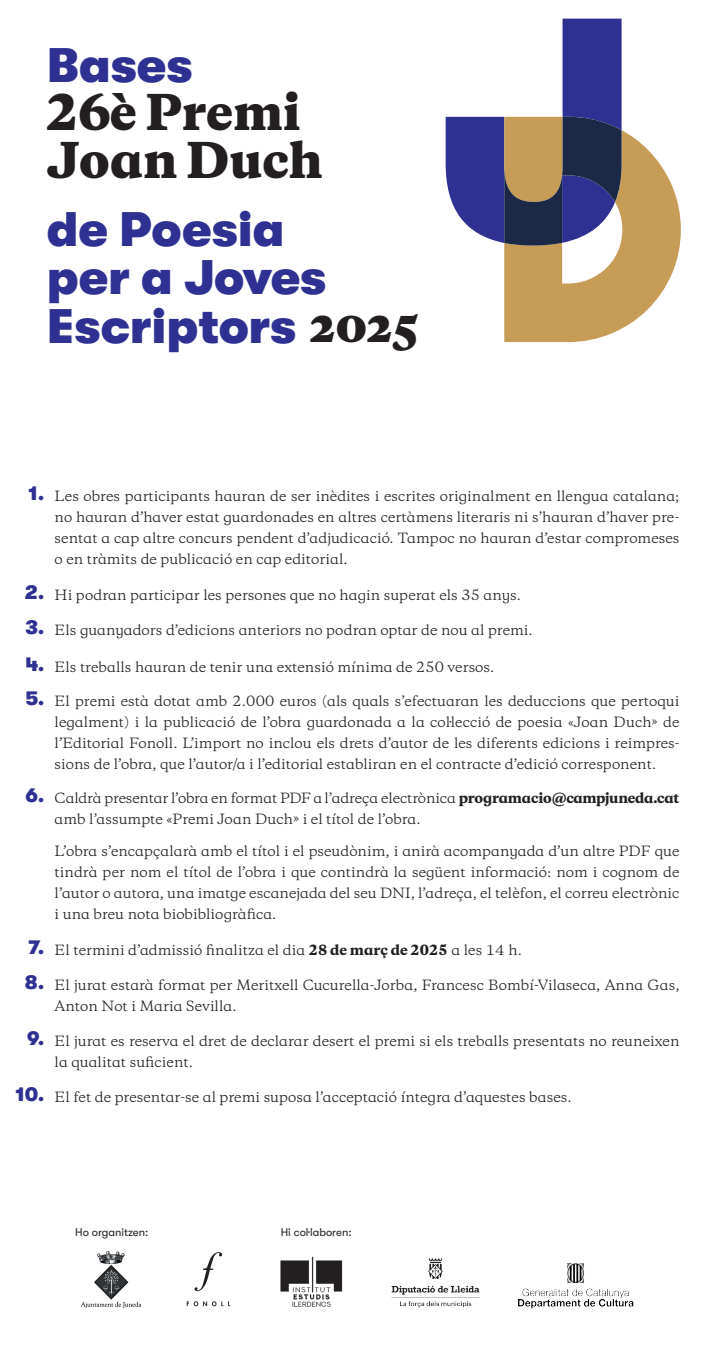
<style>
.page{position:relative;width:709px;height:1347px;background:#fff}
.page>*{position:absolute;margin:0;border:0;box-sizing:border-box;transform-origin:0 0}
.t1{font:900 48.5px "GT Walsheim V2";color:#2e3192}
.t2{font:800 46.25px "Copernicus";color:#231f20}
.t3{font:900 20px "GT Walsheim V2";color:#2e3192}
.t4{font:13.25px/21px "Copernicus";letter-spacing:.005em;color:#231f20;text-align:justify}
.t5{font:11.25px "GT Walsheim V2";color:#231f20}
.s1{font-family:"Copernicus";font-weight:800;font-size:44.38px;color:#231f20}
.s2{font-weight:800}
</style>
<div class="page">
<svg style="left:445px;top:19px;width:235px;height:323px"></svg>
<img style="left:81px;top:1251px;width:61px;height:58px">
<svg style="left:187px;top:1301px;width:43px;height:5px"></svg>
<svg style="left:194px;top:1252px;width:28px;height:39px"></svg>
<img style="left:280px;top:1256px;width:62px;height:51px">
<img style="left:342px;top:1258px;width:138px;height:50px">
<img style="left:518px;top:1263px;width:116px;height:45px">
<p class="t1" style="left:47px;top:38px;width:147px">Bases</p>
<p class="t2" style="left:47px;top:81px;width:255px">26è Premi</p>
<p class="t2" style="left:47px;top:129px;width:277px">Joan Duch</p>
<p class="t1" style="left:47px;top:203px;width:239px">de Poesia</p>
<p class="t1" style="left:47px;top:251px;width:281px">per a Joves</p>
<p class="t1" style="left:47px;top:299px;width:373px">Escriptors <span class="s1">2025</span></p>
<p class="t3" style="left:29px;top:482px;width:18px">1.</p>
<p class="t4" style="left:55px;top:486px;width:626px">Les obres participants hauran de ser inèdites i escrites originalment en llengua catalana; no hauran d’haver estat guardonades en altres certàmens literaris ni s’hauran d’haver pre&shy;sentat a cap altre concurs pendent d’adjudicació. Tampoc no hauran d’estar compromeses o en tràmits de publicació en cap editorial.</p>
<p class="t3" style="left:25px;top:580px;width:21px">2.</p>
<p class="t4" style="left:55px;top:584px;width:468px">Hi podran participar les persones que no hagin superat els 35 anys.</p>
<p class="t3" style="left:25px;top:616px;width:21px">3.</p>
<p class="t4" style="left:55px;top:619px;width:479px">Els guanyadors d’edicions anteriors no podran optar de nou al premi.</p>
<p class="t3" style="left:25px;top:652px;width:21px">4.</p>
<p class="t4" style="left:55px;top:656px;width:441px">Els treballs hauran de tenir una extensió mínima de 250 versos.</p>
<p class="t3" style="left:25px;top:686px;width:21px">5.</p>
<p class="t4" style="left:55px;top:690px;width:626px">El premi està dotat amb 2.000 euros (als quals s’efectuaran les deduccions que pertoqui legalment) i la publicació de l’obra guardonada a la coŀlecció de poesia «Joan Duch» de l’Editorial Fonoll. L’import no inclou els drets d’autor de les diferents edicions i reimpres&shy;sions de l’obra, que l’autor/a i l’editorial establiran en el contracte d’edició corresponent.</p>
<p class="t3" style="left:25px;top:784px;width:21px">6.</p>
<p class="t4" style="left:55px;top:788px;width:626px">Caldrà presentar l’obra en format PDF a l’adreça electrònica <span class="s2">programacio@campjuneda.cat </span>amb l’assumpte «Premi Joan Duch» i el títol de l’obra.</p>
<p class="t4" style="left:55px;top:840px;width:626px">L’obra s’encapçalarà amb el títol i el pseudònim, i anirà acompanyada d’un altre PDF que tindrà per nom el títol de l’obra i que contindrà la següent informació: nom i cognom de l’autor o autora, una imatge escanejada del seu DNI, l’adreça, el telèfon, el correu electrònic i una breu nota biobibliogràfica.</p>
<p class="t3" style="left:29px;top:936px;width:17px">7.</p>
<p class="t4" style="left:55px;top:939px;width:469px">El termini d’admissió finalitza el dia <span class="s2">28 de març de 2025</span> a les 14 h.</p>
<p class="t3" style="left:25px;top:971px;width:21px">8.</p>
<p class="t4" style="left:55px;top:974px;width:626px">El jurat estarà format per Meritxell Cucurella-Jorba, Francesc Bombí-Vilaseca, Anna Gas,<br>Anton Not i Maria Sevilla.</p>
<p class="t3" style="left:27px;top:1027px;width:19px">9.</p>
<p class="t4" style="left:55px;top:1030px;width:626px">El jurat es reserva el dret de declarar desert el premi si els treballs presentats no reuneixen la qualitat suficient.</p>
<p class="t3" style="left:15px;top:1083px;width:31px">10.</p>
<p class="t4" style="left:55px;top:1086px;width:518px">El fet de presentar-se al premi suposa l’acceptació íntegra d’aquestes bases.</p>
<p class="t5" style="left:75px;top:1225px;width:75px">Ho organitzen:</p>
<p class="t5" style="left:281px;top:1225px;width:72px">Hi coŀlaboren:</p>
</div>
